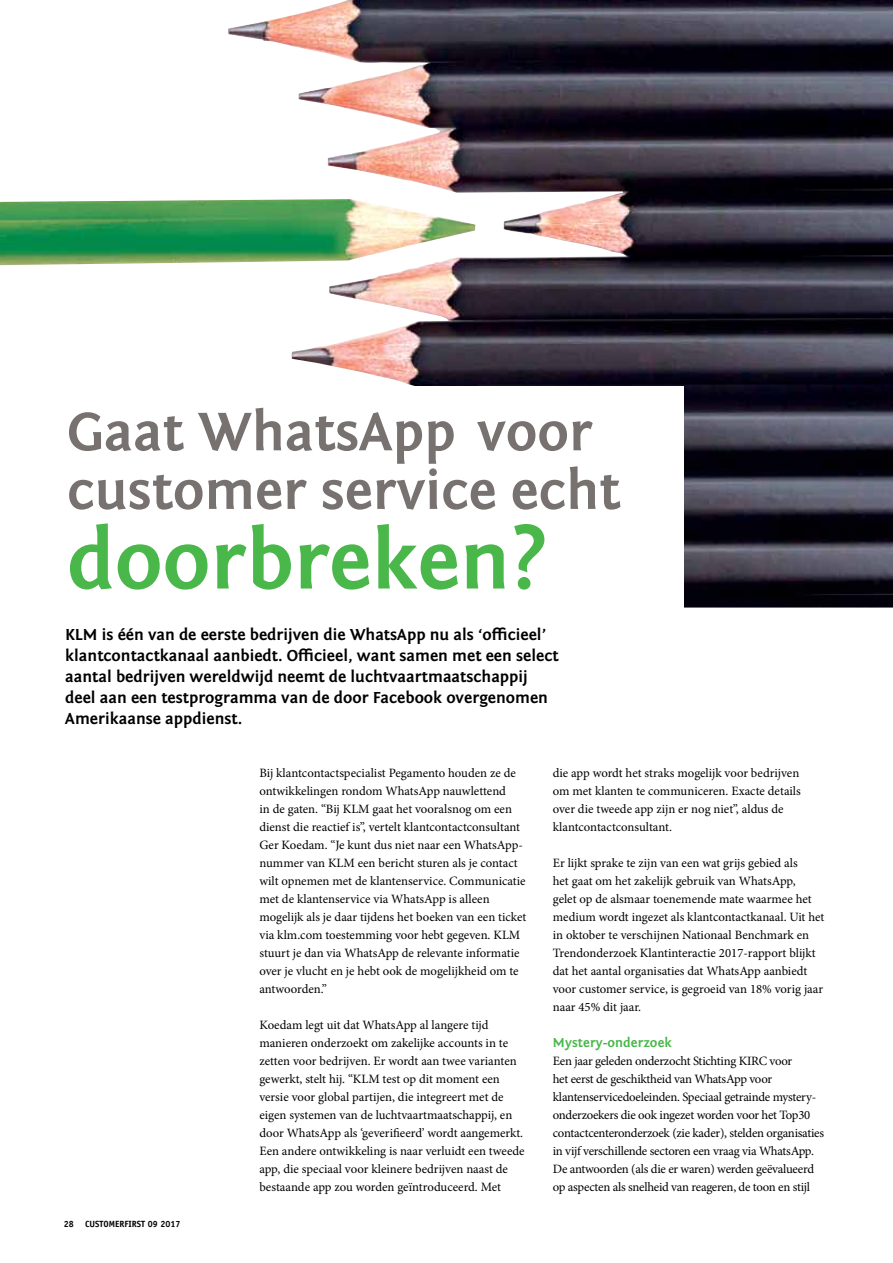
<style>
.page{position:relative;width:893px;height:1263px;background:#fff}
.page>*{position:absolute;margin:0;border:0;box-sizing:border-box;transform-origin:0 0}
.t1{font:700 84.9px "Fontin Sans";color:#49b749}
.t2{font:700 56.1px/58.7px "Fontin Sans";color:#777270}
.t3{font:700 16.5px/21px "Fontin Sans";color:#000}
.t4{font:700 13.5px "Fontin Sans";letter-spacing:.01em;color:#49b749}
.t5{font:12.75px/18px "Minion Pro";letter-spacing:-.005em;color:#000}
.t6{font:700 9px "Officina Sans";color:#000}
</style>
<div class="page">
<img style="left:0;top:0;width:893px;height:386px">
<img style="left:478px;top:385px;width:415px;height:223px">
<div style="left:67px;top:386px;width:616px;height:254px;background:#fff"></div>
<h2 class="t2" style="left:67px;top:403px;width:555px">Gaat WhatsApp voor customer service echt</h2>
<h1 class="t1" style="left:67px;top:514px;width:482px">doorbreken?</h1>
<p class="t3" style="left:65px;top:624px;width:495px">KLM is één van de eerste bedrijven die WhatsApp nu als ‘officieel’ klantcontactkanaal aanbiedt. Officieel, want samen met een select aantal bedrijven wereldwijd neemt de luchtvaartmaatschappij deel aan een testprogramma van de door Facebook overgenomen Amerikaanse appdienst.</p>
<p class="t6" style="left:64px;top:1219px;width:12px">28</p>
<p class="t6" style="left:85px;top:1219px;width:97px">CUSTOMERFIRST 09 2017</p>
<p class="t5" style="left:259px;top:764px;width:269px">Bij klantcontactspecialist Pegamento houden ze de ontwikkelingen rondom WhatsApp nauwlettend<br>in de gaten. “Bij KLM gaat het vooralsnog om een dienst die reactief is”, vertelt klantcontactconsultant Ger Koedam. “Je kunt dus niet naar een WhatsApp&shy;nummer van KLM een bericht sturen als je contact wilt opnemen met de klantenservice. Communicatie met de klantenservice via WhatsApp is alleen mogelijk als je daar tijdens het boeken van een ticket via klm.com toestemming voor hebt gegeven. KLM stuurt je dan via WhatsApp de relevante informatie over je vlucht en je hebt ook de mogelijkheid om te antwoorden.”</p>
<p class="t5" style="left:259px;top:1016px;width:267px">Koedam legt uit dat WhatsApp al langere tijd manieren onderzoekt om zakelijke accounts in te zetten voor bedrijven. Er wordt aan twee varianten gewerkt, stelt hij. “KLM test op dit moment een versie voor global partijen, die integreert met de eigen systemen van de luchtvaartmaatschappij, en door WhatsApp als ‘geverifieerd’ wordt aangemerkt.<br>Een andere ontwikkeling is naar verluidt een tweede app, die speciaal voor kleinere bedrijven naast de bestaande app zou worden geïntroduceerd. Met</p>
<p class="t5" style="left:553px;top:764px;width:250px">die app wordt het straks mogelijk voor bedrijven om met klanten te communiceren. Exacte details over die tweede app zijn er nog niet”, aldus de klantcontactconsultant.</p>
<p class="t5" style="left:553px;top:854px;width:273px">Er lijkt sprake te zijn van een wat grijs gebied als<br>het gaat om het zakelijk gebruik van WhatsApp,<br>gelet op de alsmaar toenemende mate waarmee het medium wordt ingezet als klantcontactkanaal. Uit het in oktober te verschijnen Nationaal Benchmark en Trendonderzoek Klantinteractie 2017-rapport blijkt dat het aantal organisaties dat WhatsApp aanbiedt voor customer service, is gegroeid van 18% vorig jaar naar 45% dit jaar.</p>
<p class="t4" style="left:553px;top:1035px;width:121px">Mystery-onderzoek</p>
<p class="t5" style="left:553px;top:1052px;width:273px">Een jaar geleden onderzocht Stichting KIRC voor<br>het eerst de geschiktheid van WhatsApp voor klantenservicedoeleinden. Speciaal getrainde mystery&shy;onderzoekers die ook ingezet worden voor het Top30 contactcenteronderzoek (zie kader), stelden organisaties in vijf verschillende sectoren een vraag via WhatsApp.<br>De antwoorden (als die er waren) werden geëvalueerd op aspecten als snelheid van reageren, de toon en stijl</p>
</div>
